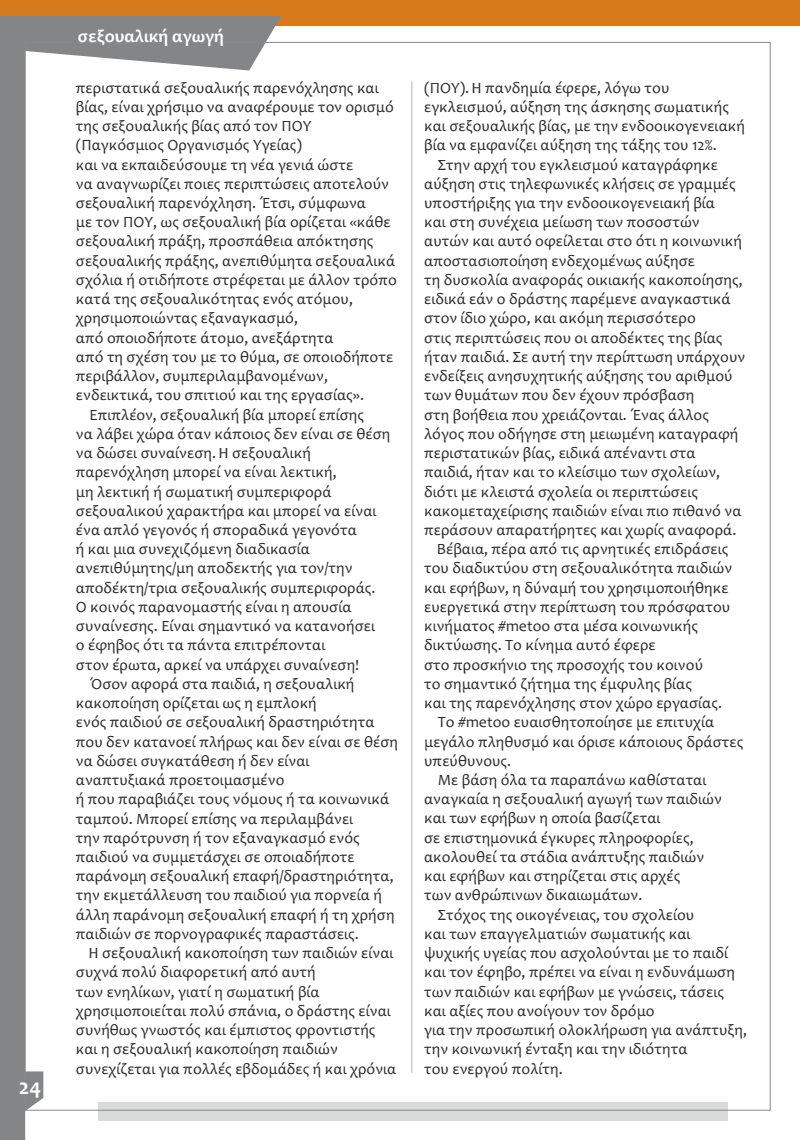
<style>
.page{position:relative;width:800px;height:1140px;background:#fff}
.page>*{position:absolute;margin:0;border:0;box-sizing:border-box;transform-origin:0 0}
.t1{font:700 22.2px "Candara";color:#fefefe}
.t2{font:700 18px "Candara";color:#fefefe}
.t3{font:15.75px "Candara";color:#2b2a29}
</style>
<div class="page">
<hr style="left:411px;top:81px;width:1px;height:991px;background:#b2b3b3">
<div style="left:98px;top:1101px;width:629px;height:19px;background:#d9dada"></div>
<svg style="left:0;top:70px;width:43px;height:1070px;fill:#848587"></svg>
<div style="left:0;top:0;width:799px;height:26px;background:#d6791a"></div>
<svg style="left:0;top:16px;width:281px;height:54px"></svg>
<h1 class="t1" style="left:19px;top:1078px;width:24px">24</h1>
<p class="t2" style="left:78px;top:29px;width:148px">σεξουαλική αγωγή</p>
<p class="t3" style="left:76px;top:81px;width:304px">περιστατικά σεξουαλικής παρενόχλησης και</p>
<p class="t3" style="left:76px;top:100px;width:319px">βίας, είναι χρήσιμο να αναφέρουμε τον ορισμό</p>
<p class="t3" style="left:76px;top:120px;width:237px">της σεξουαλικής βίας από τον ΠΟΥ</p>
<p class="t3" style="left:76px;top:139px;width:228px">(Παγκόσμιος Οργανισμός Υγείας)</p>
<p class="t3" style="left:76px;top:158px;width:279px">και να εκπαιδεύσουμε τη νέα γενιά ώστε</p>
<p class="t3" style="left:76px;top:177px;width:314px">να αναγνωρίζει ποιες περιπτώσεις αποτελούν</p>
<p class="t3" style="left:76px;top:197px;width:291px">σεξουαλική παρενόχληση. Έτσι, σύμφωνα</p>
<p class="t3" style="left:76px;top:216px;width:316px">με τον ΠΟΥ, ως σεξουαλική βία ορίζεται «κάθε</p>
<p class="t3" style="left:76px;top:235px;width:299px">σεξουαλική πράξη, προσπάθεια απόκτησης</p>
<p class="t3" style="left:76px;top:254px;width:321px">σεξουαλικής πράξης, ανεπιθύμητα σεξουαλικά</p>
<p class="t3" style="left:76px;top:273px;width:322px">σχόλια ή οτιδήποτε στρέφεται με άλλον τρόπο</p>
<p class="t3" style="left:76px;top:293px;width:278px">κατά της σεξουαλικότητας ενός ατόμου,</p>
<p class="t3" style="left:76px;top:312px;width:223px">χρησιμοποιώντας εξαναγκασμό,</p>
<p class="t3" style="left:76px;top:331px;width:259px">από οποιοδήποτε άτομο, ανεξάρτητα</p>
<p class="t3" style="left:76px;top:350px;width:319px">από τη σχέση του με το θύμα, σε οποιοδήποτε</p>
<p class="t3" style="left:76px;top:370px;width:253px">περιβάλλον, συμπεριλαμβανομένων,</p>
<p class="t3" style="left:76px;top:389px;width:289px">ενδεικτικά, του σπιτιού και της εργασίας».</p>
<p class="t3" style="left:90px;top:408px;width:276px">Επιπλέον, σεξουαλική βία μπορεί επίσης</p>
<p class="t3" style="left:76px;top:427px;width:316px">να λάβει χώρα όταν κάποιος δεν είναι σε θέση</p>
<p class="t3" style="left:76px;top:446px;width:237px">να δώσει συναίνεση. Η σεξουαλική</p>
<p class="t3" style="left:76px;top:466px;width:262px">παρενόχληση μπορεί να είναι λεκτική,</p>
<p class="t3" style="left:76px;top:485px;width:257px">μη λεκτική ή σωματική συμπεριφορά</p>
<p class="t3" style="left:76px;top:504px;width:302px">σεξουαλικού χαρακτήρα και μπορεί να είναι</p>
<p class="t3" style="left:76px;top:523px;width:282px">ένα απλό γεγονός ή σποραδικά γεγονότα</p>
<p class="t3" style="left:76px;top:543px;width:235px">ή και μια συνεχιζόμενη διαδικασία</p>
<p class="t3" style="left:76px;top:562px;width:278px">ανεπιθύμητης/μη αποδεκτής για τον/την</p>
<p class="t3" style="left:76px;top:581px;width:301px">αποδέκτη/τρια σεξουαλικής συμπεριφοράς.</p>
<p class="t3" style="left:76px;top:600px;width:277px">Ο κοινός παρανομαστής είναι η απουσία</p>
<p class="t3" style="left:76px;top:619px;width:300px">συναίνεσης. Είναι σημαντικό να κατανοήσει</p>
<p class="t3" style="left:76px;top:639px;width:251px">ο έφηβος ότι τα πάντα επιτρέπονται</p>
<p class="t3" style="left:76px;top:658px;width:285px">στον έρωτα, αρκεί να υπάρχει συναίνεση!</p>
<p class="t3" style="left:90px;top:677px;width:266px">Όσον αφορά στα παιδιά, η σεξουαλική</p>
<p class="t3" style="left:76px;top:696px;width:242px">κακοποίηση ορίζεται ως η εμπλοκή</p>
<p class="t3" style="left:76px;top:716px;width:300px">ενός παιδιού σε σεξουαλική δραστηριότητα</p>
<p class="t3" style="left:76px;top:735px;width:323px">που δεν κατανοεί πλήρως και δεν είναι σε θέση</p>
<p class="t3" style="left:76px;top:754px;width:235px">να δώσει συγκατάθεση ή δεν είναι</p>
<p class="t3" style="left:76px;top:773px;width:210px">αναπτυξιακά προετοιμασμένο</p>
<p class="t3" style="left:76px;top:793px;width:315px">ή που παραβιάζει τους νόμους ή τα κοινωνικά</p>
<p class="t3" style="left:76px;top:812px;width:279px">ταμπού. Μπορεί επίσης να περιλαμβάνει</p>
<p class="t3" style="left:76px;top:831px;width:285px">την παρότρυνση ή τον εξαναγκασμό ενός</p>
<p class="t3" style="left:76px;top:850px;width:280px">παιδιού να συμμετάσχει σε οποιαδήποτε</p>
<p class="t3" style="left:76px;top:869px;width:319px">παράνομη σεξουαλική επαφή/δραστηριότητα,</p>
<p class="t3" style="left:76px;top:889px;width:307px">την εκμετάλλευση του παιδιού για πορνεία ή</p>
<p class="t3" style="left:76px;top:908px;width:320px">άλλη παράνομη σεξουαλική επαφή ή τη χρήση</p>
<p class="t3" style="left:76px;top:927px;width:284px">παιδιών σε πορνογραφικές παραστάσεις.</p>
<p class="t3" style="left:88px;top:946px;width:306px">Η σεξουαλική κακοποίηση των παιδιών είναι</p>
<p class="t3" style="left:76px;top:966px;width:241px">συχνά πολύ διαφορετική από αυτή</p>
<p class="t3" style="left:76px;top:985px;width:245px">των ενηλίκων, γιατί η σωματική βία</p>
<p class="t3" style="left:76px;top:1004px;width:316px">χρησιμοποιείται πολύ σπάνια, ο δράστης είναι</p>
<p class="t3" style="left:76px;top:1023px;width:301px">συνήθως γνωστός και έμπιστος φροντιστής</p>
<p class="t3" style="left:76px;top:1042px;width:263px">και η σεξουαλική κακοποίηση παιδιών</p>
<p class="t3" style="left:76px;top:1062px;width:322px">συνεχίζεται για πολλές εβδομάδες ή και χρόνια</p>
<p class="t3" style="left:424px;top:81px;width:247px">(ΠΟΥ). Η πανδημία έφερε, λόγω του</p>
<p class="t3" style="left:424px;top:100px;width:306px">εγκλεισμού, αύξηση της άσκησης σωματικής</p>
<p class="t3" style="left:424px;top:120px;width:322px">και σεξουαλικής βίας, με την ενδοοικογενειακή</p>
<p class="t3" style="left:424px;top:139px;width:294px">βία να εμφανίζει αύξηση της τάξης του 12%.</p>
<p class="t3" style="left:438px;top:158px;width:281px">Στην αρχή του εγκλεισμού καταγράφηκε</p>
<p class="t3" style="left:424px;top:177px;width:313px">αύξηση στις τηλεφωνικές κλήσεις σε γραμμές</p>
<p class="t3" style="left:424px;top:197px;width:292px">υποστήριξης για την ενδοοικογενειακή βία</p>
<p class="t3" style="left:424px;top:216px;width:277px">και στη συνέχεια μείωση των ποσοστών</p>
<p class="t3" style="left:424px;top:235px;width:319px">αυτών και αυτό οφείλεται στο ότι η κοινωνική</p>
<p class="t3" style="left:424px;top:254px;width:272px">αποστασιοποίηση ενδεχομένως αύξησε</p>
<p class="t3" style="left:424px;top:273px;width:320px">τη δυσκολία αναφοράς οικιακής κακοποίησης,</p>
<p class="t3" style="left:424px;top:293px;width:308px">ειδικά εάν ο δράστης παρέμενε αναγκαστικά</p>
<p class="t3" style="left:424px;top:312px;width:273px">στον ίδιο χώρο, και ακόμη περισσότερο</p>
<p class="t3" style="left:424px;top:331px;width:300px">στις περιπτώσεις που οι αποδέκτες της βίας</p>
<p class="t3" style="left:424px;top:350px;width:322px">ήταν παιδιά. Σε αυτή την περίπτωση υπάρχουν</p>
<p class="t3" style="left:424px;top:370px;width:310px">ενδείξεις ανησυχητικής αύξησης του αριθμού</p>
<p class="t3" style="left:424px;top:389px;width:272px">των θυμάτων που δεν έχουν πρόσβαση</p>
<p class="t3" style="left:424px;top:408px;width:286px">στη βοήθεια που χρειάζονται. Ένας άλλος</p>
<p class="t3" style="left:424px;top:427px;width:316px">λόγος που οδήγησε στη μειωμένη καταγραφή</p>
<p class="t3" style="left:424px;top:446px;width:273px">περιστατικών βίας, ειδικά απέναντι στα</p>
<p class="t3" style="left:424px;top:466px;width:297px">παιδιά, ήταν και το κλείσιμο των σχολείων,</p>
<p class="t3" style="left:424px;top:485px;width:275px">διότι με κλειστά σχολεία οι περιπτώσεις</p>
<p class="t3" style="left:424px;top:504px;width:319px">κακομεταχείρισης παιδιών είναι πιο πιθανό να</p>
<p class="t3" style="left:424px;top:523px;width:313px">περάσουν απαρατήρητες και χωρίς αναφορά.</p>
<p class="t3" style="left:437px;top:543px;width:293px">Βέβαια, πέρα από τις αρνητικές επιδράσεις</p>
<p class="t3" style="left:424px;top:562px;width:309px">του διαδικτύου στη σεξουαλικότητα παιδιών</p>
<p class="t3" style="left:424px;top:581px;width:306px">και εφήβων, η δύναμή του χρησιμοποιήθηκε</p>
<p class="t3" style="left:424px;top:600px;width:307px">ευεργετικά στην περίπτωση του πρόσφατου</p>
<p class="t3" style="left:424px;top:619px;width:275px">κινήματος #metoo στα μέσα κοινωνικής</p>
<p class="t3" style="left:424px;top:639px;width:233px">δικτύωσης. Το κίνημα αυτό έφερε</p>
<p class="t3" style="left:424px;top:658px;width:280px">στο προσκήνιο της προσοχής του κοινού</p>
<p class="t3" style="left:424px;top:677px;width:269px">το σημαντικό ζήτημα της έμφυλης βίας</p>
<p class="t3" style="left:424px;top:696px;width:299px">και της παρενόχλησης στον χώρο εργασίας.</p>
<p class="t3" style="left:438px;top:716px;width:278px">Το #metoo ευαισθητοποίησε με επιτυχία</p>
<p class="t3" style="left:424px;top:735px;width:320px">μεγάλο πληθυσμό και όρισε κάποιους δράστες</p>
<p class="t3" style="left:424px;top:754px;width:89px">υπεύθυνους.</p>
<p class="t3" style="left:438px;top:773px;width:270px">Με βάση όλα τα παραπάνω καθίσταται</p>
<p class="t3" style="left:424px;top:793px;width:299px">αναγκαία η σεξουαλική αγωγή των παιδιών</p>
<p class="t3" style="left:424px;top:812px;width:238px">και των εφήβων η οποία βασίζεται</p>
<p class="t3" style="left:424px;top:831px;width:271px">σε επιστημονικά έγκυρες πληροφορίες,</p>
<p class="t3" style="left:424px;top:850px;width:281px">ακολουθεί τα στάδια ανάπτυξης παιδιών</p>
<p class="t3" style="left:424px;top:869px;width:258px">και εφήβων και στηρίζεται στις αρχές</p>
<p class="t3" style="left:424px;top:889px;width:219px">των ανθρώπινων δικαιωμάτων.</p>
<p class="t3" style="left:438px;top:908px;width:258px">Στόχος της οικογένειας, του σχολείου</p>
<p class="t3" style="left:424px;top:927px;width:268px">και των επαγγελματιών σωματικής και</p>
<p class="t3" style="left:424px;top:946px;width:305px">ψυχικής υγείας που ασχολούνται με το παιδί</p>
<p class="t3" style="left:424px;top:966px;width:312px">και τον έφηβο, πρέπει να είναι η ενδυνάμωση</p>
<p class="t3" style="left:424px;top:985px;width:301px">των παιδιών και εφήβων με γνώσεις, τάσεις</p>
<p class="t3" style="left:424px;top:1004px;width:232px">και αξίες που ανοίγουν τον δρόμο</p>
<p class="t3" style="left:424px;top:1023px;width:324px">για την προσωπική ολοκλήρωση για ανάπτυξη,</p>
<p class="t3" style="left:424px;top:1042px;width:265px">την κοινωνική ένταξη και την ιδιότητα</p>
<p class="t3" style="left:424px;top:1062px;width:140px">του ενεργού πολίτη.</p>
</div>
